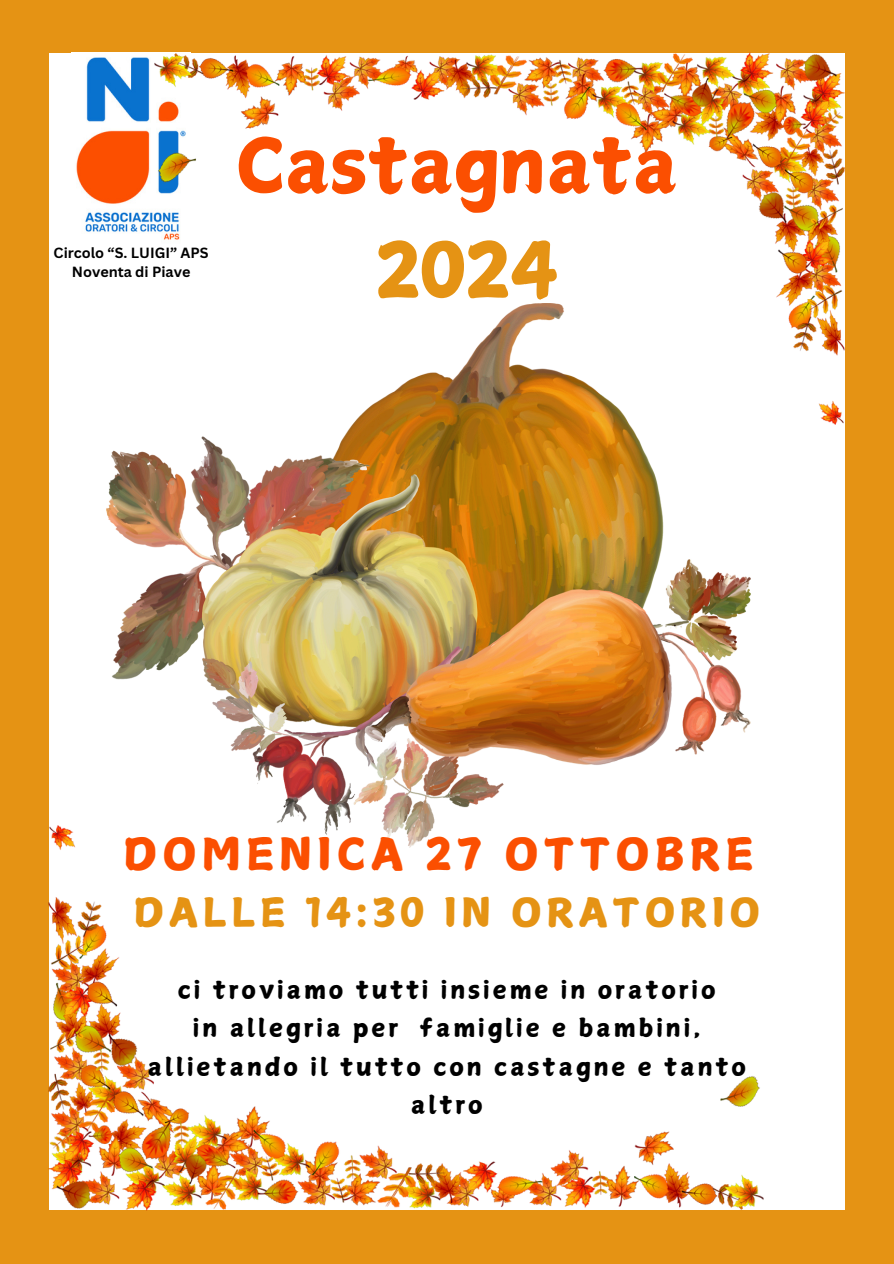
<style>
.page{position:relative;width:894px;height:1264px;background:#fff}
.page>*{position:absolute;margin:0;border:0;box-sizing:border-box;transform-origin:0 0}
.t1{font:74.85px/104.7px "Canva Surname Fu";color:#fb4f01;text-align:center}
.t2{font:43.65px "Canva Surname Fu";letter-spacing:.12em;color:#fb4f01}
.t3{font:39.15px "Canva Surname Fu";letter-spacing:.12em;color:#e59314}
.t4{font:24px/38.2px "Canva Surname Fu";letter-spacing:.12em;color:#000;text-align:center}
.t5{font:700 14.4px "Canva Sans";color:#000}
.s1{color:#e59314}
</style>
<div class="page">
<div style="left:0;top:0;width:893px;height:1263px;background:#e59314"></div>
<div style="left:49px;top:53px;width:795px;height:1156px;background:#fff"></div>
<img style="left:76px;top:57px;width:78px;height:175px">
<img style="left:49px;top:825px;width:714px;height:385px">
<img style="left:154px;top:53px;width:690px;height:371px">
<img style="left:106px;top:303px;width:643px;height:545px">
<p class="t5" style="left:54px;top:243px;width:156px">Circolo “S. LUIGI” APS</p>
<p class="t5" style="left:72px;top:262px;width:120px">Noventa di Piave</p>
<p class="t1" style="left:235px;top:113px;width:443px">Castagnata<br><span class="s1">2024</span></p>
<h2 class="t2" style="left:123px;top:832px;width:631px">DOMENICA 27 OTTOBRE</h2>
<h2 class="t3" style="left:134px;top:892px;width:627px">DALLE 14:30 IN ORATORIO</h2>
<h3 class="t4" style="left:148px;top:970px;width:599px">ci troviamo tutti insieme in oratorio<br>in allegria per famiglie e bambini, allietando il tutto con castagne e tanto altro</h3>
</div>
